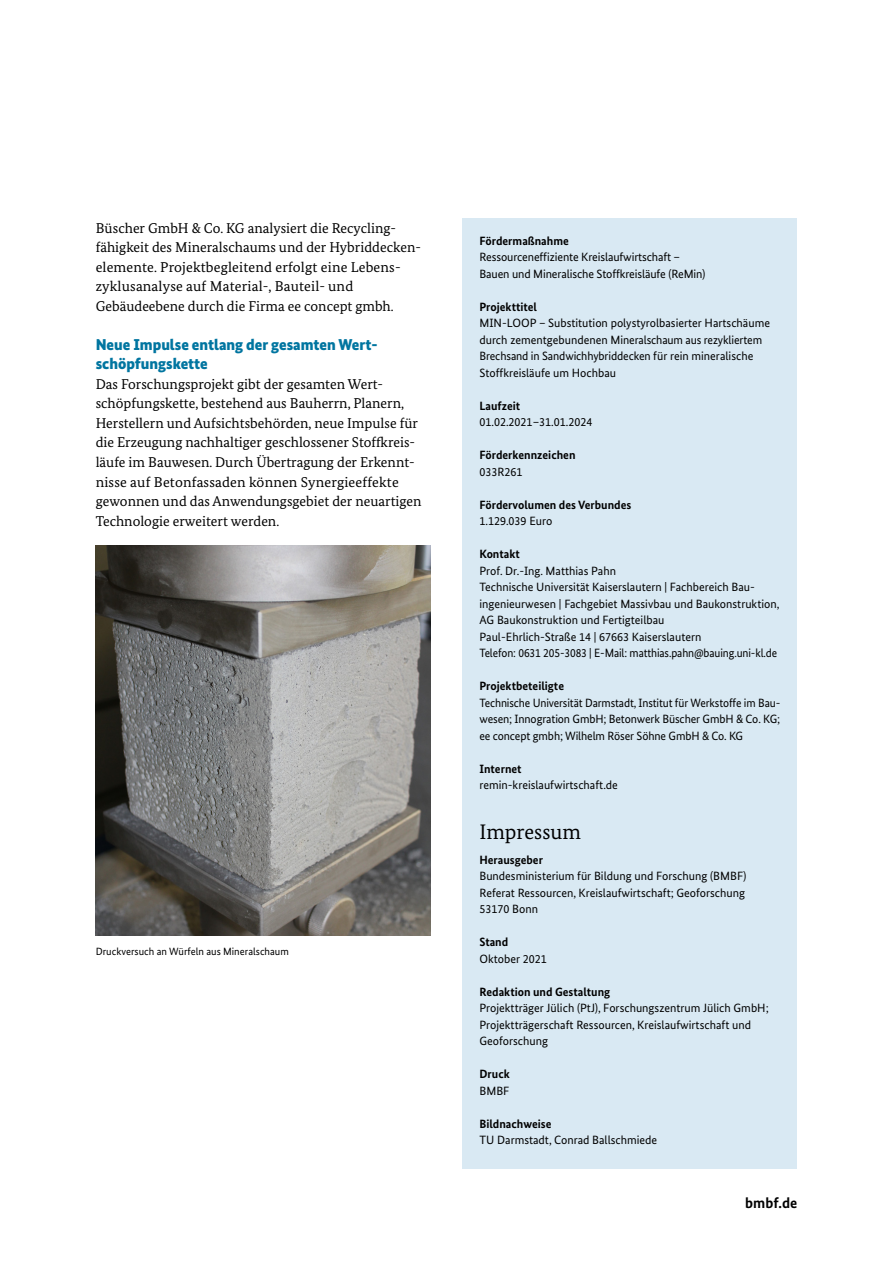
<style>
.page{position:relative;width:893px;height:1263px;background:#fff}
.page>*{position:absolute;margin:0;border:0;box-sizing:border-box;transform-origin:0 0}
.t1{font:21px "Bundes Serif";color:#000}
.t2{font:900 15.75px/19.5px "Bundes Sans";color:#0075a0}
.t3{font:700 15px "Bundes Sans";color:#000}
.t4{font:14.25px/19.5px "Bundes Serif";color:#000}
.t5{font:12px/16.5px "Bundes Sans";color:#000}
.t6{font:700 12px "Bundes Sans";color:#000}
.t7{font:12px/16.5px "Bundes Sans";color:#000;text-align:justify;scale:.96 1}
.t8{font:10.5px "Bundes Sans";color:#000}
</style>
<div class="page">
<div style="left:462px;top:218px;width:335px;height:951px;background:#d9e9f3"></div>
<img style="left:96px;top:545px;width:335px;height:390px">
<p class="t4" style="left:96px;top:218px;width:327px">Büscher GmbH &amp; Co. KG analysiert die Recycling&shy;fähigkeit des Mineralschaums und der Hybriddecken&shy;elemente. Projektbegleitend erfolgt eine Lebens&shy;zyklusanalyse auf Material-, Bauteil- und Gebäudeebene durch die Firma ee concept gmbh.</p>
<h2 class="t2" style="left:96px;top:335px;width:283px">Neue Impulse entlang der gesamten Wert&shy;schöpfungskette</h2>
<p class="t4" style="left:96px;top:374px;width:327px">Das Forschungsprojekt gibt der gesamten Wert&shy;schöpfungskette, bestehend aus Bauherrn, Planern, Herstellern und Aufsichtsbehörden, neue Impulse für die Erzeugung nachhaltiger geschlossener Stoffkreis&shy;läufe im Bauwesen. Durch Übertragung der Erkennt&shy;nisse auf Betonfassaden können Synergieeffekte gewonnen und das Anwendungsgebiet der neuartigen Technologie erweitert werden.</p>
<p class="t8" style="left:96px;top:945px;width:195px">Druckversuch an Würfeln aus Mineralschaum</p>
<p class="t6" style="left:479px;top:233px;width:91px">Fördermaßnahme</p>
<p class="t5" style="left:479px;top:249px;width:227px">Ressourceneffiziente Kreislaufwirtschaft –<br>Bauen und Mineralische Stoffkreisläufe (ReMin)</p>
<p class="t6" style="left:479px;top:299px;width:59px">Projekttitel</p>
<p class="t5" style="left:479px;top:315px;width:292px">MIN-LOOP – Substitution polystyrolbasierter Hartschäume durch zementgebundenen Mineralschaum aus rezykliertem Brechsand in Sandwichhybriddecken für rein mineralische Stoffkreisläufe um Hochbau</p>
<p class="t6" style="left:479px;top:398px;width:42px">Laufzeit</p>
<p class="t5" style="left:479px;top:414px;width:115px">01.02.2021–31.01.2024</p>
<p class="t6" style="left:479px;top:448px;width:98px">Förderkennzeichen</p>
<p class="t5" style="left:479px;top:463px;width:45px">033R261</p>
<p class="t6" style="left:479px;top:497px;width:153px">Fördervolumen des Verbundes</p>
<p class="t5" style="left:479px;top:513px;width:74px">1.129.039 Euro</p>
<p class="t6" style="left:479px;top:547px;width:42px">Kontakt</p>
<p class="t5" style="left:479px;top:562px;width:301px">Prof. Dr.-Ing. Matthias Pahn<br>Technische Universität Kaiserslautern | Fachbereich Bau&shy;ingenieurwesen | Fachgebiet Massivbau und Baukonstruktion, AG Baukonstruktion und Fertigteilbau<br>Paul-Ehrlich-Straße 14 | 67663 Kaiserslautern<br>Telefon: 0631 205-3083 | E-Mail: matthias.pahn@bauing.uni-kl.de</p>
<p class="t6" style="left:479px;top:679px;width:86px">Projektbeteiligte</p>
<p class="t7" style="left:479px;top:694px;width:315px">Technische Universität Darmstadt, Institut für Werkstoffe im Bau&shy;wesen; Innogration GmbH; Betonwerk Büscher GmbH &amp; Co. KG; ee concept gmbh; Wilhelm Röser Söhne GmbH &amp; Co. KG</p>
<p class="t6" style="left:479px;top:761px;width:44px">Internet</p>
<p class="t5" style="left:479px;top:777px;width:140px">remin-kreislaufwirtschaft.de</p>
<h1 class="t1" style="left:479px;top:819px;width:103px">Impressum</h1>
<p class="t6" style="left:479px;top:852px;width:65px">Herausgeber</p>
<p class="t5" style="left:479px;top:868px;width:268px;text-align:justify">Bundesministerium für Bildung und Forschung (BMBF)<br>Referat Ressourcen, Kreislaufwirtschaft; Geoforschung 53170 Bonn</p>
<p class="t6" style="left:479px;top:935px;width:30px">Stand</p>
<p class="t5" style="left:479px;top:950px;width:69px">Oktober 2021</p>
<p class="t6" style="left:479px;top:984px;width:132px">Redaktion und Gestaltung</p>
<p class="t5" style="left:479px;top:1000px;width:291px">Projektträger Jülich (PtJ), Forschungszentrum Jülich GmbH;<br>Projektträgerschaft Ressourcen, Kreislaufwirtschaft und<br>Geoforschung</p>
<p class="t6" style="left:479px;top:1067px;width:32px">Druck</p>
<p class="t5" style="left:479px;top:1082px;width:31px">BMBF</p>
<p class="t6" style="left:479px;top:1116px;width:74px">Bildnachweise</p>
<p class="t5" style="left:479px;top:1132px;width:179px">TU Darmstadt, Conrad Ballschmiede</p>
<p class="t3" style="left:745px;top:1194px;width:54px">bmbf.de</p>
</div>
